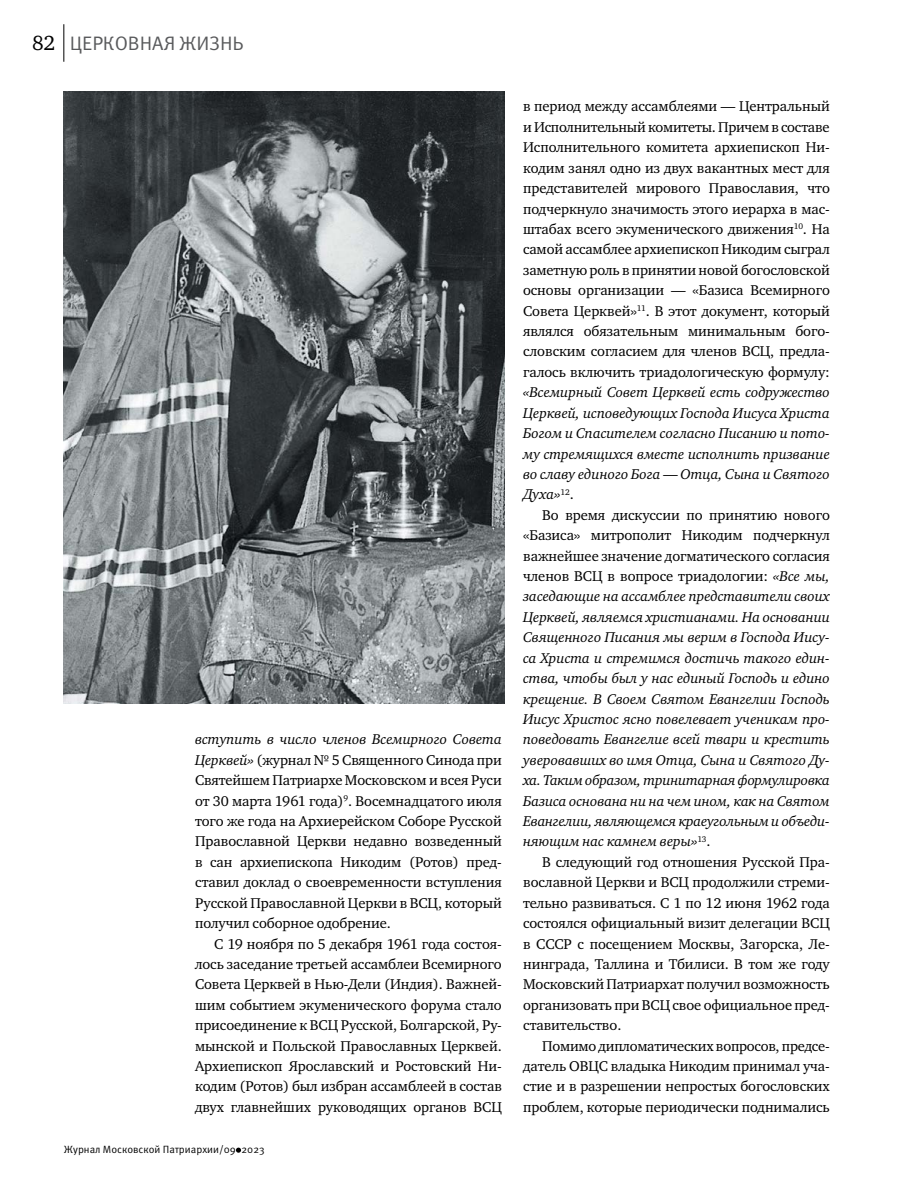
<style>
.page{position:relative;width:915px;height:1191px;background:#fff}
.page>*{position:absolute;margin:0;border:0;box-sizing:border-box;transform-origin:0 0}
.t1{font:19.5px "Meta Pro";letter-spacing:-.005em;color:#58595b}
.t2{font:14.55px/20.4px "Charter ITC";letter-spacing:-.005em;color:#000;text-align:justify}
.t3{font:italic 14.55px/20.4px "Charter ITC";letter-spacing:-.005em;color:#000;text-align:justify}
.t4{font:10.5px "Meta Pro";color:#000}
.s1{font-family:"Charter ITC";font-size:21px;color:#000}
.s2{font-style:italic}
.s3{font-style:normal}
</style>
<div class="page">
<svg style="left:236px;top:1147px;width:5px;height:5px"></svg>
<hr style="left:63px;top:24px;width:1px;height:38px;background:#000">
<img style="left:64px;top:91px;width:440px;height:612px">
<h1 class="t1" style="left:32px;top:31px;width:213px"><span class="s1">82</span> ЦЕРКОВНАЯ ЖИЗНЬ</h1>
<p class="t2" style="left:195px;top:729px;width:308px"><span class="s2">вступить в число членов Всемирного Совета Церквей»</span> (журнал № 5 Священного Синода при Святейшем Патриархе Московском и всея Руси от 30 марта 1961 года)<sup>9</sup>. Восемнадцатого июля того же года на Архиерейском Соборе Русской Православной Церкви недавно возведенный в сан архиепископа Никодим (Ротов) пред&shy;ставил доклад о своевременности вступления Русской Православной Церкви в ВСЦ, который получил соборное одобрение.</p>
<p class="t2" style="left:195px;top:933px;width:308px;text-indent:19px">С 19 ноября по 5 декабря 1961 года состоя&shy;лось заседание третьей ассамблеи Всемирного Совета Церквей в Нью-Дели (Индия). Важней&shy;шим событием экуменического форума стало присоединение к ВСЦ Русской, Болгарской, Ру&shy;мынской и Польской Православных Церквей.<br>Архиепископ Ярославский и Ростовский Ни&shy;кодим (Ротов) был избран ассамблеей в состав двух главнейших руководящих органов ВСЦ</p>
<p class="t4" style="left:64px;top:1142px;width:202px">Журнал Московской Патриархии/09 2023</p>
<p class="t2" style="left:523px;top:96px;width:308px">в период между ассамблеями — Центральный и Исполнительный комитеты. Причем в составе Исполнительного комитета архиепископ Ни&shy;кодим занял одно из двух вакантных мест для представителей мирового Православия, что подчеркнуло значимость этого иерарха в мас&shy;штабах всего экуменического движения<sup>10</sup>. На самой ассамблее архиепископ Никодим сыграл заметную роль в принятии новой богословской основы организации — «Базиса Всемирного Совета Церквей»<sup>11</sup>. В этот документ, который являлся обязательным минимальным бого&shy;словским согласием для членов ВСЦ, предла&shy;галось включить триадологическую формулу:</p>
<p class="t3" style="left:523px;top:382px;width:308px">«Всемирный Совет Церквей есть содружество Церквей, исповедующих Господа Иисуса Христа Богом и Спасителем согласно Писанию и пото&shy;му стремящихся вместе исполнить призвание во славу единого Бога — Отца, Сына и Святого Духа»<sup>12</sup><span class="s3">.</span></p>
<p class="t3" style="left:523px;top:504px;width:308px;text-indent:19px"><span class="s3">Во время дискуссии по принятию нового «Базиса» митрополит Никодим подчеркнул важнейшее значение догматического согласия членов ВСЦ в вопросе триадологии:</span> «Все мы, заседающие на ассамблее представители своих Церквей, являемся христианами. На основании Священного Писания мы верим в Господа Иису&shy;са Христа и стремимся достичь такого един&shy;ства, чтобы был у нас единый Господь и едино крещение. В Своем Святом Евангелии Господь Иисус Христос ясно повелевает ученикам про&shy;поведовать Евангелие всей твари и крестить уверовавших во имя Отца, Сына и Святого Ду&shy;ха. Таким образом, тринитарная формулировка Базиса основана ни на чем ином, как на Святом Евангелии, являющемся краеугольным и объеди&shy;няющим нас камнем веры»<sup>13</sup><span class="s3">.</span></p>
<p class="t2" style="left:523px;top:851px;width:308px;text-indent:19px">В следующий год отношения Русской Пра&shy;вославной Церкви и ВСЦ продолжили стреми&shy;тельно развиваться. С 1 по 12 июня 1962 года состоялся официальный визит делегации ВСЦ в СССР с посещением Москвы, Загорска, Ле&shy;нинграда, Таллина и Тбилиси. В том же году Московский Патриархат получил возможность организовать при ВСЦ свое официальное пред&shy;ставительство.</p>
<p class="t2" style="left:523px;top:1035px;width:308px;text-indent:19px">Помимо дипломатических вопросов, предсе&shy;датель ОВЦС владыка Никодим принимал уча&shy;стие и в разрешении непростых богословских проблем, которые периодически поднимались</p>
</div>
